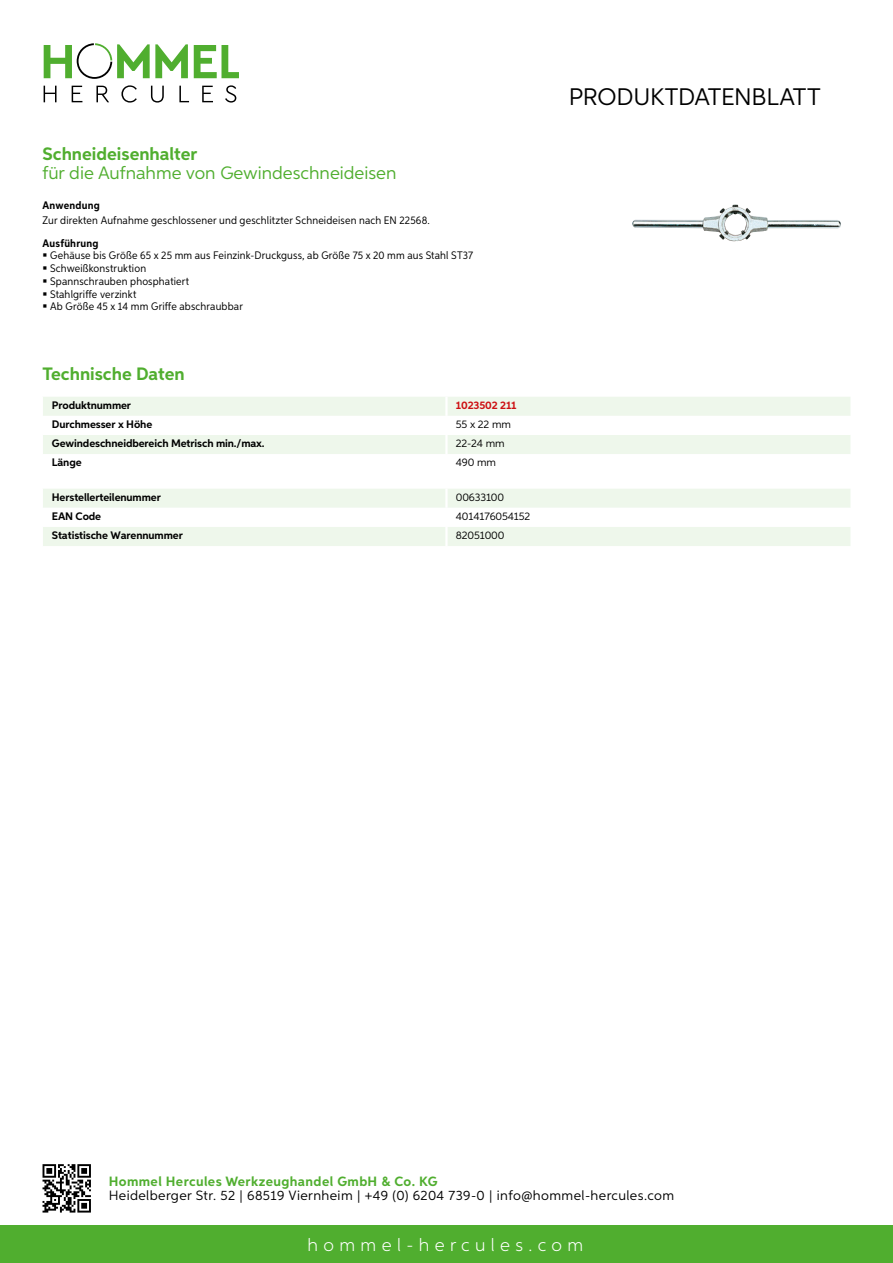
<style>
.page{position:relative;width:893px;height:1263px;background:#fff}
.page>*{position:absolute;margin:0;border:0;box-sizing:border-box;transform-origin:0 0}
.t1{font:24px "Aspira";letter-spacing:-.01em;color:#000}
.t2{font:18px "Aspira";color:#50ae2f}
.t3{font:700 18px "Aspira";color:#50ae2f}
.t4{font:300 18px "Aspira";letter-spacing:.3em;color:#fff}
.t5{font:13.5px "Aspira";letter-spacing:.03em;color:#000}
.t6{font:700 13.5px "Aspira";letter-spacing:.03em;color:#50ae2f}
.t7{font:10.95px/12.8px "Aspira Nar";letter-spacing:.015em;color:#000}
.t8{font:700 10.95px "Aspira";letter-spacing:-.01em;color:#000}
.t9{font:10.95px "Aspira";letter-spacing:-.01em;color:#000}
.t10{font:700 10.95px "Aspira Nar";letter-spacing:.02em;color:#000}
.t11{font:700 10.95px "Aspira";letter-spacing:-.01em;color:#cd1013}
</style>
<div class="page">
<div style="left:0;top:1226px;width:893px;height:37px;background:#50ae2f"></div>
<svg style="left:43px;top:1164px;width:48px;height:48px"></svg>
<svg style="left:194px;top:45px;width:45px;height:33px"></svg>
<svg style="left:44px;top:43px;width:144px;height:36px"></svg>
<svg style="left:44px;top:86px;width:13px;height:16px"></svg>
<svg style="left:72px;top:86px;width:10px;height:16px"></svg>
<svg style="left:96px;top:86px;width:13px;height:16px"></svg>
<svg style="left:121px;top:85px;width:16px;height:18px"></svg>
<svg style="left:151px;top:86px;width:13px;height:17px"></svg>
<svg style="left:179px;top:86px;width:10px;height:16px"></svg>
<svg style="left:202px;top:86px;width:11px;height:16px"></svg>
<svg style="left:225px;top:85px;width:11px;height:18px"></svg>
<div style="left:43px;top:397px;width:807px;height:19px;background:#eef7eb"></div>
<div style="left:43px;top:435px;width:807px;height:19px;background:#eef7eb"></div>
<hr style="left:445px;top:397px;width:3px;height:19px;background:#fff">
<hr style="left:445px;top:435px;width:3px;height:19px;background:#fff">
<svg style="left:43px;top:489px;width:807px;height:57px"></svg>
<hr style="left:445px;top:527px;width:3px;height:19px;background:#fff">
<img style="left:632px;top:204px;width:209px;height:38px">
<h2 class="t3" style="left:43px;top:142px;width:156px">Schneideisenhalter</h2>
<h2 class="t2" style="left:43px;top:162px;width:355px">für die Aufnahme von Gewindeschneideisen</h2>
<p class="t10" style="left:43px;top:199px;width:59px">Anwendung</p>
<p class="t7" style="left:43px;top:214px;width:389px">Zur direkten Aufnahme geschlossener und geschlitzter Schneideisen nach EN 22568.</p>
<p class="t10" style="left:43px;top:236px;width:58px">Ausführung</p>
<p class="t7" style="left:50px;top:249px;width:425px">Gehäuse bis Größe 65 x 25 mm aus Feinzink-Druckguss, ab Größe 75 x 20 mm aus Stahl ST37<br>Schweißkonstruktion<br>Spannschrauben phosphatiert<br>Stahlgriffe verzinkt<br>Ab Größe 45 x 14 mm Griffe abschraubbar</p>
<h2 class="t3" style="left:43px;top:362px;width:144px">Technische Daten</h2>
<p class="t8" style="left:52px;top:398px;width:81px">Produktnummer</p>
<p class="t11" style="left:456px;top:398px;width:62px">1023502 211</p>
<p class="t8" style="left:52px;top:417px;width:102px">Durchmesser x Höhe</p>
<p class="t9" style="left:456px;top:417px;width:57px">55 x 22 mm</p>
<p class="t8" style="left:52px;top:436px;width:214px">Gewindeschneidbereich Metrisch min./max.</p>
<p class="t9" style="left:456px;top:436px;width:50px">22-24 mm</p>
<p class="t8" style="left:52px;top:455px;width:31px">Länge</p>
<p class="t9" style="left:456px;top:456px;width:42px">490 mm</p>
<p class="t8" style="left:52px;top:490px;width:111px">Herstellerteilenummer</p>
<p class="t9" style="left:456px;top:490px;width:50px">00633100</p>
<p class="t8" style="left:52px;top:509px;width:51px">EAN Code</p>
<p class="t9" style="left:456px;top:509px;width:76px">4014176054152</p>
<p class="t8" style="left:52px;top:528px;width:132px">Statistische Warennummer</p>
<p class="t9" style="left:456px;top:528px;width:50px">82051000</p>
<h1 class="t1" style="left:569px;top:82px;width:253px">Produktdatenblatt</h1>
<p class="t6" style="left:109px;top:1172px;width:330px">Hommel Hercules Werkzeughandel GmbH &amp; Co. KG</p>
<p class="t5" style="left:109px;top:1187px;width:567px">Heidelberger Str. 52 | 68519 Viernheim | +49 (0) 6204 739-0 | info@hommel-hercules.com</p>
<h2 class="t4" style="left:307px;top:1234px;width:277px">hommel-hercules.com</h2>
</div>
